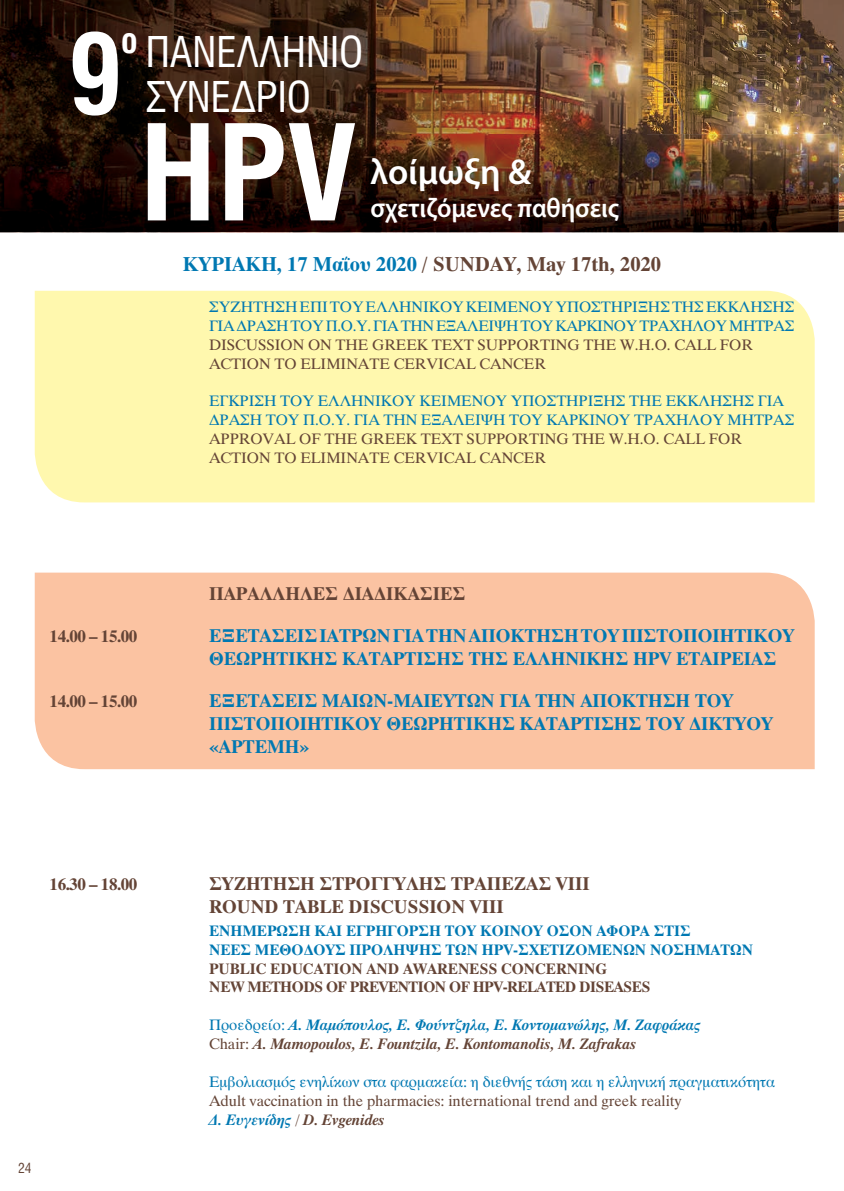
<style>
.page{position:relative;width:844px;height:1191px;background:#fff}
.page>*{position:absolute;margin:0;border:0;box-sizing:border-box;transform-origin:0 0}
.t1{font:133.35px "UB Helvetica Cond Bold";color:#fff}
.t2{font:112.7px "UB Helvetica Cond Bold";color:#fff}
.t3{font:42.52px/45.1px "UB Helvetica Cond";color:#fff}
.t4{font:600 35.88px "Myriad Pro";color:#fff}
.t5{font:35.7px "UB Helvetica Cond Bold";color:#fff}
.t6{font:600 26.95px "Myriad Pro";letter-spacing:-.005em;color:#fff;scale:.95 1}
.t7{font:21px "UB Times Bold";color:#644436}
.t8{font:19.25px/23.1px "UB Times Bold";color:#0078b2}
.t9{font:19.25px/23.1px "UB Times Bold";color:#644436}
.t10{font:17.5px "UB Times Bold";letter-spacing:-.03em;color:#644436}
.t11{font:15.75px/18.9px "UB Times";color:#0078b2}
.t12{font:15.75px/18.9px "UB Times";color:#644436}
.t13{font:italic 15.75px/18.9px "UB Times Bold";color:#0078b2}
.t14{font:15.75px/18.9px "UB Times Bold";color:#0078b2}
.t15{font:15.75px/18.9px "UB Times Bold";color:#644436}
.t16{font:14px "UB Helvetica Cond";color:#644436}
.s1{color:#0078b2}
.s2{font-family:"UB Times";font-style:normal}
.s3{font-family:"UB Times";font-style:normal;color:#644436}
.s4{color:#644436}
.s5{font-family:"UB Times Italic";font-style:normal;color:#644436}
</style>
<div class="page">
<div style="left:35px;top:291px;width:779px;height:211px;background:#fff8ae"></div>
<div style="left:35px;top:572px;width:779px;height:197px;background:#fbc3a2"></div>
<img style="left:646px;top:0;width:197px;height:232px">
<img style="left:0;top:0;width:646px;height:134px">
<img style="left:0;top:134px;width:838px;height:98px">
<h2 class="t2" style="left:68px;top:10px;width:56px">9</h2>
<h3 class="t5" style="left:121px;top:20px;width:18px">ο</h3>
<h3 class="t3" style="left:146px;top:30px;width:219px">ΠΑΝΕΛΛΗΝΙΟ<br>ΣΥΝΕΔΡΙΟ</h3>
<h1 class="t1" style="left:139px;top:97px;width:220px">HPV</h1>
<h3 class="t4" style="left:370px;top:149px;width:163px">λοίμωξη &amp;</h3>
<h3 class="t6" style="left:370px;top:190px;width:263px">σχετιζόμενες παθήσεις</h3>
<h3 class="t7" style="left:183px;top:252px;width:480px"><span class="s1">ΚΥΡΙΑΚΗ, 17 Μαΐου 2020</span> / SUNDAY, May 17th, 2020</h3>
<p class="t11" style="left:209px;top:297px;width:586px">ΣΥΖΗΤΗΣΗ ΕΠΙ TOY ΕΛΛΗΝΙΚΟΥ ΚΕΙΜΕΝΟΥ YΠΟΣΤΗΡΙΞΗΣ ΤΗΣ ΕΚΚΛΗΣΗΣ<br>ΓΙΑ ΔΡΑΣΗ ΤΟΥ Π.Ο.Υ. ΓΙΑ ΤΗΝ ΕΞΑΛΕΙΨΗ ΤΟΥ ΚΑΡΚΙΝΟΥ ΤΡΑΧΗΛΟΥ ΜΗΤΡΑΣ</p>
<p class="t12" style="left:209px;top:335px;width:545px">DISCUSSION ON THE GREEK TEXT SUPPORTING THE W.H.O. CALL FOR<br>ACTION TO ELIMINATE CERVICAL CANCER</p>
<p class="t11" style="left:209px;top:392px;width:586px">ΕΓΚΡΙΣΗ ΤΟΥ EΛΛΗΝΙΚΟΥ ΚΕΙΜΕΝΟΥ ΥΠΟΣΤΗΡΙΞΗΣ ΤΗΕ ΕΚΚΛΗΣΗΣ ΓΙΑ<br>ΔΡΑΣΗ ΤΟΥ Π.Ο.Υ. ΓΙΑ ΤΗΝ ΕΞΑΛΕΙΨΗ ΤΟΥ ΚΑΡΚΙΝΟΥ ΤΡΑΧΗΛΟΥ ΜΗΤΡΑΣ</p>
<p class="t12" style="left:209px;top:429px;width:534px">APPROVAL OF THE GREEK TEXT SUPPORTING THE W.H.O. CALL FOR<br>ACTION TO ELIMINATE CERVICAL CANCER</p>
<p class="t9" style="left:209px;top:581px;width:258px">ΠΑΡΑΛΛΗΛΕΣ ΔΙΑΔΙΚΑΣΙΕΣ</p>
<p class="t10" style="left:50px;top:626px;width:89px">14.00 – 15.00</p>
<p class="t8" style="left:209px;top:623px;width:586px">EΞΕΤΑΣΕΙΣ ΙΑΤΡΩΝ ΓΙΑ ΤΗΝ ΑΠΟΚΤΗΣΗ ΤΟΥ ΠΙΣΤΟΠΟΙΗΤΙΚΟΥ<br>ΘΕΩΡΗΤΙΚΗΣ ΚΑΤΑΡΤΙΣΗΣ ΤΗΣ ΕΛΛΗΝΙΚΗΣ HPV ΕΤΑΙΡΕΙΑΣ</p>
<p class="t10" style="left:50px;top:691px;width:89px">14.00 – 15.00</p>
<p class="t8" style="left:209px;top:689px;width:565px">ΕΞΕΤΑΣΕΙΣ ΜΑΙΩΝ-ΜΑΙΕΥΤΩΝ ΓΙΑ ΤΗΝ ΑΠΟΚΤΗΣΗ ΤΟΥ<br>ΠΙΣΤΟΠΟΙΗΤΙΚΟΥ ΘΕΩΡΗΤΙΚΗΣ ΚΑΤΑΡΤΙΣΗΣ ΤΟΥ ΔΙΚΤΥΟΥ «ΑΡΤΕΜΗ»</p>
<p class="t16" style="left:18px;top:1160px;width:15px">24</p>
<p class="t10" style="left:50px;top:873px;width:89px">16.30 – 18.00</p>
<p class="t9" style="left:209px;top:871px;width:382px">ΣΥΖΗΤΗΣΗ ΣΤΡΟΓΓΥΛΗΣ ΤΡΑΠΕΖΑΣ VIII<br>ROUND TABLE DISCUSSION VIII</p>
<p class="t14" style="left:209px;top:921px;width:545px">ΕΝΗΜΕΡΩΣΗ ΚΑΙ ΕΓΡΗΓΟΡΣΗ ΤΟΥ ΚΟΙΝΟΥ ΟΣΟΝ ΑΦΟΡΑ ΣΤΙΣ<br>ΝΕΕΣ ΜΕΘΟΔΟΥΣ ΠΡΟΛΗΨΗΣ ΤΩΝ HPV-ΣΧΕΤΙΖΟΜΕΝΩΝ ΝΟΣΗΜΑΤΩΝ</p>
<p class="t15" style="left:209px;top:958px;width:442px">PUBLIC ΕDUCATION AND AWARENESS CONCERNING<br>NEW METHODS OF PREVENTION OF HPV-RELATED DISEASES</p>
<p class="t13" style="left:209px;top:1015px;width:493px"><span class="s2">Προεδρείο:</span> A. Mαμόπουλος, Ε. Φούντζηλα, E. Κοντομανώλης, M. Ζαφράκας<br><span class="s3">Chair:</span> <span class="s4">A. Mamopoulos, E. Fountzila, E. Kontomanolis, M. Zafrakas</span></p>
<p class="t11" style="left:209px;top:1072px;width:567px">Εμβολιασμός ενηλίκων στα φαρμακεία: η διεθνής τάση και η ελληνική πραγματικότητα</p>
<p class="t12" style="left:209px;top:1091px;width:474px">Adult vaccination in the pharmacies: international trend and greek reality</p>
<p class="t13" style="left:209px;top:1110px;width:177px">Δ. Ευγενίδης <span class="s5">/</span> <span class="s4">D. Evgenides</span></p>
</div>
